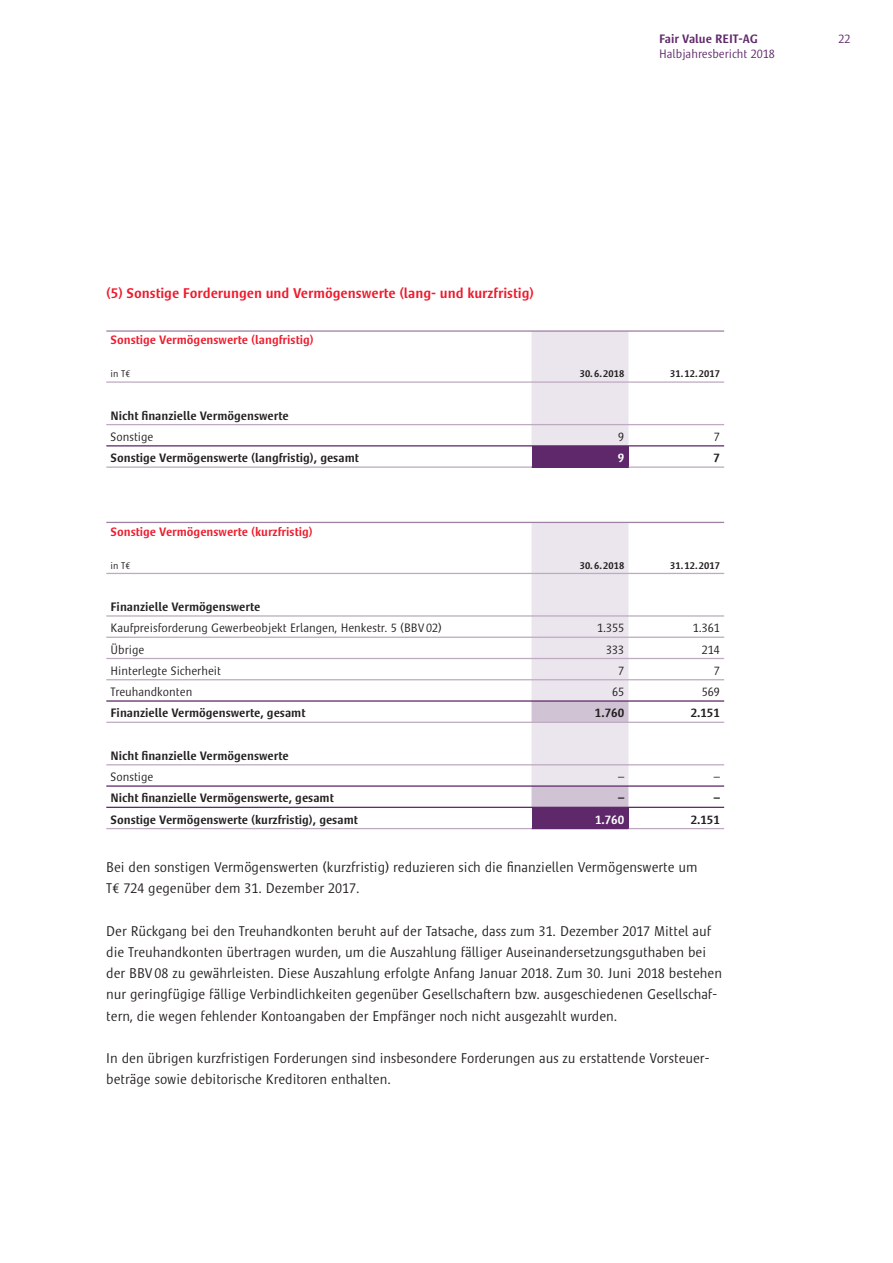
<style>
.page{position:relative;width:893px;height:1263px;background:#fff}
.page>*{position:absolute;margin:0;border:0;box-sizing:border-box;transform-origin:0 0}
.t1{font:300 14.4px/21.3px "Satero Sans LT Pro";color:#231f20}
.t2{font:500 14.4px "Satero Sans LT Pro";color:#ee1b2d}
.t3{font:500 12.45px "Satero Sans LT Pro";color:#231f20}
.t4{font:300 12.45px "Satero Sans LT Pro";color:#231f20}
.t5{font:500 12.45px "Satero Sans LT Pro";color:#ee1b2d}
.t6{font:300 12.45px "Satero Sans LT Pro";color:#5f286a}
.t7{font:500 12.45px "Satero Sans LT Pro";color:#5f286a}
.t8{font:500 12.45px "Satero Sans LT Pro";color:#fff}
.t9{font:500 10.05px "Satero Sans LT Pro";color:#231f20}
.t10{font:300 10.05px "Satero Sans LT Pro";color:#231f20}
</style>
<div class="page">
<div style="left:531px;top:332px;width:97px;height:113px;background:#ebe6ed"></div>
<div style="left:531px;top:446px;width:97px;height:21px;background:#5f286a"></div>
<hr style="left:106px;top:330px;width:618px;height:2px;background:#9d80a2">
<hr style="left:106px;top:381px;width:618px;height:2px;background:#beaac1">
<hr style="left:106px;top:424px;width:618px;height:1px;background:#beaac1">
<hr style="left:106px;top:466px;width:425px;height:2px;background:#beaac1">
<hr style="left:628px;top:466px;width:96px;height:2px;background:#beaac1">
<hr style="left:531px;top:466px;width:97px;height:2px;background:#5f286a">
<hr style="left:106px;top:445px;width:618px;height:1px;background:#5f286a">
<svg style="left:531px;top:523px;width:97px;height:284px;background:#e6e0e8"></svg>
<div style="left:531px;top:807px;width:97px;height:21px;background:#5f286a"></div>
<hr style="left:106px;top:522px;width:618px;height:1px;background:#9d80a2">
<hr style="left:106px;top:573px;width:618px;height:1px;background:#beaac1">
<hr style="left:106px;top:615px;width:618px;height:2px;background:#beaac1">
<hr style="left:106px;top:637px;width:618px;height:1px;background:#beaac1">
<hr style="left:106px;top:658px;width:618px;height:1px;background:#beaac1">
<hr style="left:106px;top:679px;width:618px;height:1px;background:#beaac1">
<hr style="left:106px;top:722px;width:618px;height:1px;background:#beaac1">
<hr style="left:106px;top:764px;width:618px;height:1px;background:#beaac1">
<hr style="left:106px;top:828px;width:425px;height:1px;background:#beaac1">
<hr style="left:628px;top:828px;width:96px;height:1px;background:#beaac1">
<hr style="left:531px;top:828px;width:97px;height:1px;background:#5f286a">
<hr style="left:106px;top:807px;width:618px;height:1px;background:#5f286a">
<hr style="left:106px;top:700px;width:618px;height:2px;background:#5f286a">
<hr style="left:106px;top:785px;width:618px;height:2px;background:#5f286a">
<p class="t7" style="left:659px;top:34px;width:100px">Fair Value REIT-AG</p>
<p class="t6" style="left:659px;top:48px;width:117px">Halbjahresbericht 2018</p>
<p class="t6" style="left:838px;top:33px;width:14px">22</p>
<p class="t2" style="left:106px;top:287px;width:429px">(5) Sonstige Forderungen und Vermögenswerte (lang- und kurzfristig)</p>
<p class="t5" style="left:111px;top:335px;width:205px">Sonstige Vermögenswerte (langfristig)</p>
<p class="t10" style="left:111px;top:370px;width:21px">in T€</p>
<p class="t9" style="left:580px;top:370px;width:46px">30. 6. 2018</p>
<p class="t9" style="left:670px;top:370px;width:51px">31. 12. 2017</p>
<p class="t3" style="left:111px;top:411px;width:180px">Nicht finanzielle Vermögenswerte</p>
<p class="t4" style="left:111px;top:432px;width:44px">Sonstige</p>
<p class="t4" style="left:618px;top:432px;width:8px">9</p>
<p class="t4" style="left:714px;top:432px;width:8px">7</p>
<p class="t3" style="left:111px;top:453px;width:250px">Sonstige Vermögenswerte (langfristig), gesamt</p>
<p class="t8" style="left:618px;top:453px;width:8px">9</p>
<p class="t3" style="left:713px;top:453px;width:8px">7</p>
<p class="t5" style="left:111px;top:527px;width:204px">Sonstige Vermögenswerte (kurzfristig)</p>
<p class="t10" style="left:111px;top:561px;width:21px">in T€</p>
<p class="t9" style="left:580px;top:561px;width:46px">30. 6. 2018</p>
<p class="t9" style="left:670px;top:561px;width:51px">31. 12. 2017</p>
<p class="t3" style="left:111px;top:602px;width:151px">Finanzielle Vermögenswerte</p>
<p class="t4" style="left:111px;top:623px;width:333px">Kaufpreisforderung Gewerbeobjekt Erlangen, Henkestr. 5 (BBV 02)</p>
<p class="t4" style="left:597px;top:623px;width:29px">1.355</p>
<p class="t4" style="left:693px;top:623px;width:29px">1.361</p>
<p class="t4" style="left:111px;top:644px;width:35px">Übrige</p>
<p class="t4" style="left:606px;top:644px;width:20px">333</p>
<p class="t4" style="left:702px;top:644px;width:20px">214</p>
<p class="t4" style="left:111px;top:666px;width:112px">Hinterlegte Sicherheit</p>
<p class="t4" style="left:618px;top:666px;width:8px">7</p>
<p class="t4" style="left:714px;top:666px;width:8px">7</p>
<p class="t4" style="left:111px;top:687px;width:83px">Treuhandkonten</p>
<p class="t4" style="left:612px;top:687px;width:14px">65</p>
<p class="t4" style="left:702px;top:687px;width:20px">569</p>
<p class="t3" style="left:111px;top:708px;width:196px">Finanzielle Vermögenswerte, gesamt</p>
<p class="t3" style="left:595px;top:708px;width:31px">1.760</p>
<p class="t3" style="left:691px;top:708px;width:31px">2.151</p>
<p class="t3" style="left:111px;top:751px;width:180px">Nicht finanzielle Vermögenswerte</p>
<p class="t4" style="left:111px;top:772px;width:44px">Sonstige</p>
<p class="t4" style="left:618px;top:772px;width:8px">–</p>
<p class="t4" style="left:714px;top:772px;width:8px">–</p>
<p class="t3" style="left:111px;top:793px;width:225px">Nicht finanzielle Vermögenswerte, gesamt</p>
<p class="t3" style="left:618px;top:793px;width:8px">–</p>
<p class="t3" style="left:714px;top:793px;width:8px">–</p>
<p class="t3" style="left:111px;top:815px;width:249px">Sonstige Vermögenswerte (kurzfristig), gesamt</p>
<p class="t8" style="left:595px;top:815px;width:31px">1.760</p>
<p class="t3" style="left:691px;top:815px;width:31px">2.151</p>
<p class="t1" style="left:106px;top:857px;width:593px">Bei den sonstigen Vermögenswerten (kurzfristig) reduzieren sich die finanziellen Vermögenswerte um<br>T€ 724 gegenüber dem 31. Dezember 2017.</p>
<p class="t1" style="left:106px;top:921px;width:617px">Der Rückgang bei den Treuhandkonten beruht auf der Tatsache, dass zum 31. Dezember 2017 Mittel auf die Treuhandkonten übertragen wurden, um die Auszahlung fälliger Auseinandersetzungsguthaben bei der BBV 08 zu gewährleisten. Diese Auszahlung erfolgte Anfang Januar 2018. Zum 30. Juni 2018 bestehen nur geringfügige fällige Verbindlichkeiten gegenüber Gesellschaftern bzw. ausgeschiedenen Gesellschaf&shy;tern, die wegen fehlender Kontoangaben der Empfänger noch nicht ausgezahlt wurden.</p>
<p class="t1" style="left:106px;top:1048px;width:605px">In den übrigen kurzfristigen Forderungen sind insbesondere Forderungen aus zu erstattende Vorsteuer&shy;beträge sowie debitorische Kreditoren enthalten.</p>
</div>
